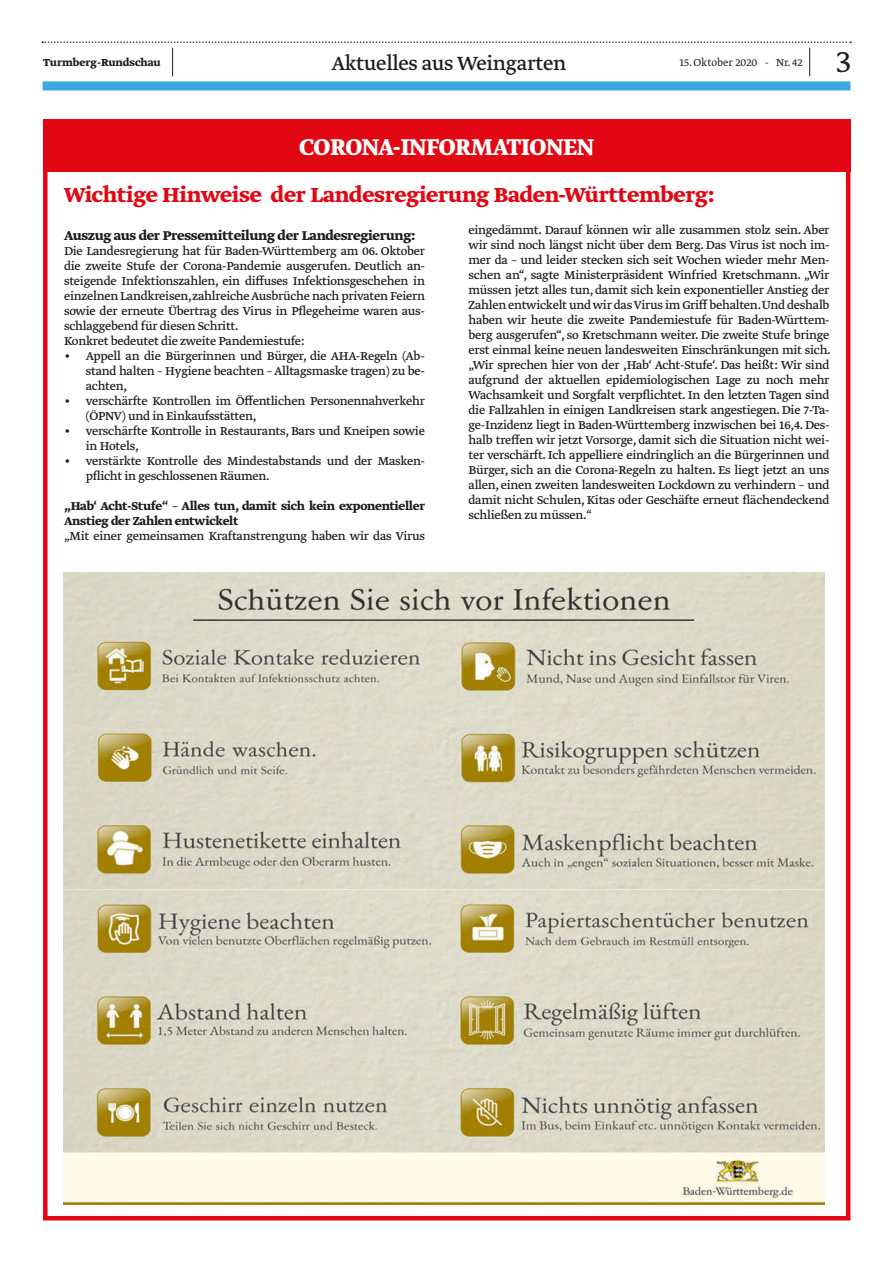
<style>
.page{position:relative;width:893px;height:1263px;background:#fff}
.page>*{position:absolute;margin:0;border:0;box-sizing:border-box;transform-origin:0 0}
.t1{font:300 36px "Greta Text Std";color:#1d1d1b}
.t2{font:700 27px "Greta Text Std";letter-spacing:-.02em;color:#fff;scale:.94 1}
.t3{font:700 24px "Greta Text Std";letter-spacing:-.01em;color:#e30613}
.t4{font:22.5px "Greta Text Std";letter-spacing:-.015em;color:#1d1d1b}
.t5{font:700 15px "Greta Text Std";letter-spacing:-.02em;color:#1d1d1b}
.t6{font:13.5px/15px "Greta Text Std";letter-spacing:-.02em;color:#1d1d1b}
.t7{font:700 13.5px/15px "Greta Text Std";letter-spacing:-.02em;color:#1d1d1b}
.t8{font:300 12px "Greta Text Std";color:#1d1d1b}
.t9{font:700 12px "Greta Text Std";color:#1d1d1b}
</style>
<div class="page">
<div style="left:43px;top:81px;width:807px;height:9px;background:#36a9e1"></div>
<svg style="left:42px;top:41px;width:809px;height:35px"></svg>
<div style="left:43px;top:119px;width:807px;height:52px;background:#e30613"></div>
<img style="left:63px;top:573px;width:762px;height:317px">
<img style="left:63px;top:890px;width:762px;height:315px">
<div style="left:43px;top:119px;width:807px;height:1101px;border:4px solid #e30613"></div>
<p class="t9" style="left:43px;top:56px;width:119px">Turmberg-Rundschau</p>
<h3 class="t4" style="left:331px;top:50px;width:237px">Aktuelles aus Weingarten</h3>
<p class="t8" style="left:679px;top:56px;width:125px">15. Oktober 2020 - Nr. 42</p>
<h1 class="t1" style="left:836px;top:41px;width:16px">3</h1>
<h2 class="t2" style="left:299px;top:131px;width:315px">CORONA-INFORMATIONEN</h2>
<h3 class="t3" style="left:64px;top:181px;width:652px">Wichtige Hinweise der Landesregierung Baden-Württemberg:</h3>
<p class="t5" style="left:64px;top:227px;width:353px">Auszug aus der Pressemitteilung der Landesregierung:</p>
<p class="t6" style="left:64px;top:244px;width:362px">Die Landesregierung hat für Baden-Württemberg am 06. Oktober die zweite Stufe der Corona-Pandemie ausgerufen. Deutlich an&shy;steigende Infektionszahlen, ein diffuses Infektionsgeschehen in einzelnen Landkreisen,zahlreiche Ausbrüche nach privaten Feiern sowie der erneute Übertrag des Virus in Pflegeheime waren aus&shy;schlaggebend für diesen Schritt.<br>Konkret bedeutet die zweite Pandemiestufe:</p>
<p class="t6" style="left:86px;top:349px;width:341px;text-align:justify;text-indent:-22px">• Appell an die Bürgerinnen und Bürger, die AHA-Regeln (Ab&shy;stand halten – Hygiene beachten – Alltagsmaske tragen) zu be&shy;achten,</p>
<p class="t6" style="left:86px;top:394px;width:341px;text-indent:-22px">• verschärfte Kontrollen im Öffentlichen Personennahverkehr (ÖPNV) und in Einkaufsstätten,</p>
<p class="t6" style="left:86px;top:424px;width:341px;text-indent:-22px">• verschärfte Kontrolle in Restaurants, Bars und Kneipen sowie in Hotels,</p>
<p class="t6" style="left:86px;top:454px;width:341px;text-indent:-22px">• verstärkte Kontrolle des Mindestabstands und der Masken&shy;pflicht in geschlossenen Räumen.</p>
<p class="t7" style="left:64px;top:499px;width:362px">„Hab‘ Acht-Stufe“ – Alles tun, damit sich kein exponentieller<br>Anstieg der Zahlen entwickelt</p>
<p class="t6" style="left:64px;top:529px;width:362px">„Mit einer gemeinsamen Kraftanstrengung haben wir das Virus</p>
<p class="t6" style="left:468px;top:223px;width:364px;text-align:justify">eingedämmt. Darauf können wir alle zusammen stolz sein. Aber wir sind noch längst nicht über dem Berg. Das Virus ist noch im&shy;mer da – und leider stecken sich seit Wochen wieder mehr Men&shy;schen an“, sagte Ministerpräsident Winfried Kretschmann. „Wir müssen jetzt alles tun, damit sich kein exponentieller Anstieg der Zahlen entwickelt und wir das Virus im Griff behalten.Und deshalb haben wir heute die zweite Pandemiestufe für Baden-Württem&shy;berg ausgerufen“, so Kretschmann weiter. Die zweite Stufe bringe erst einmal keine neuen landesweiten Einschränkungen mit sich. „Wir sprechen hier von der ,Hab‘ Acht-Stufe‘. Das heißt: Wir sind aufgrund der aktuellen epidemiologischen Lage zu noch mehr Wachsamkeit und Sorgfalt verpflichtet. In den letzten Tagen sind die Fallzahlen in einigen Landkreisen stark angestiegen. Die 7-Ta&shy;ge-Inzidenz liegt in Baden-Württemberg inzwischen bei 16,4. Des&shy;halb treffen wir jetzt Vorsorge, damit sich die Situation nicht wei&shy;ter verschärft. Ich appelliere eindringlich an die Bürgerinnen und Bürger, sich an die Corona-Regeln zu halten. Es liegt jetzt an uns allen, einen zweiten landesweiten Lockdown zu verhindern – und damit nicht Schulen, Kitas oder Geschäfte erneut flächendeckend schließen zu müssen.“</p>
</div>
